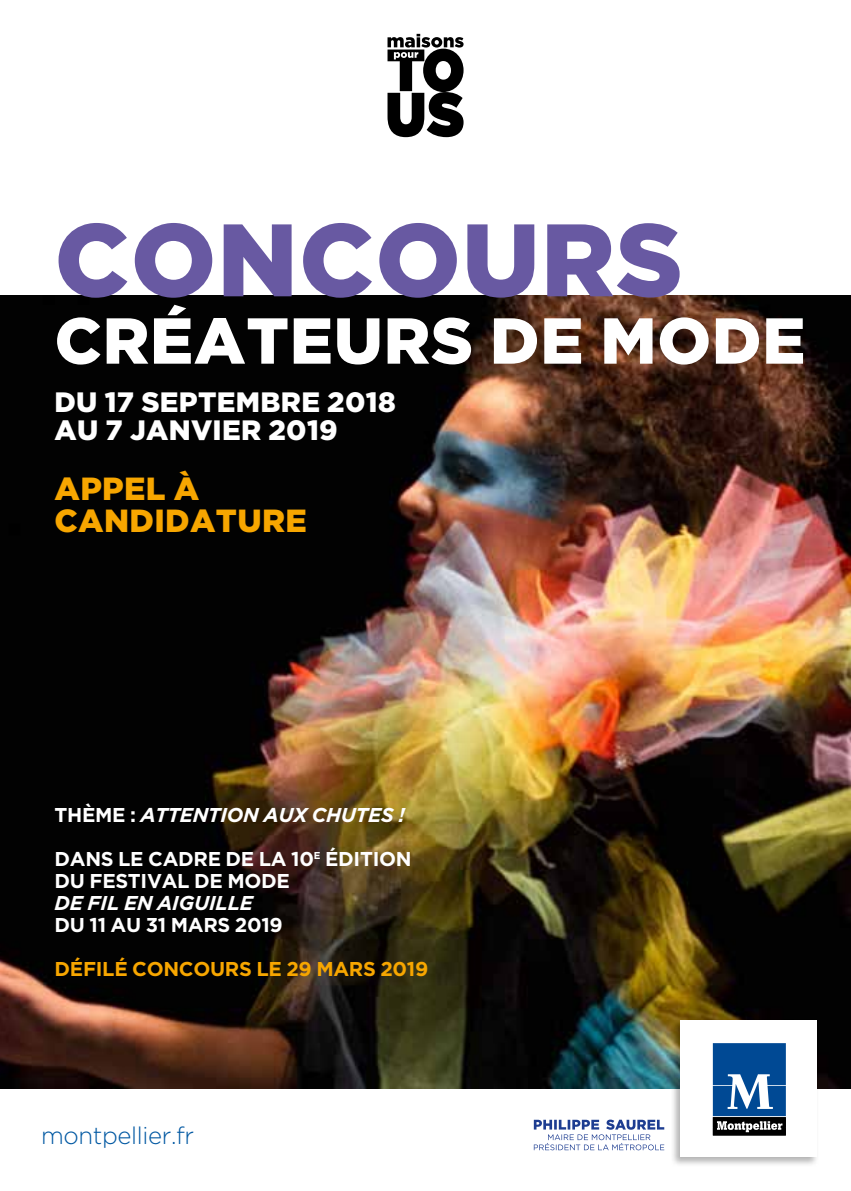
<style>
.page{position:relative;width:851px;height:1191px;background:#fff}
.page>*{position:absolute;margin:0;border:0;box-sizing:border-box;transform-origin:0 0}
.t1{font:900 102.6px "Gotham";letter-spacing:.01em;color:#6859a2}
.t2{font:900 64.8px "Gotham";letter-spacing:.01em;color:#fff}
.t3{font:900 32px/32px "Gotham";letter-spacing:.01em;color:#f7a600}
.t4{font:900 28px/28px "Gotham";letter-spacing:.01em;color:#fff}
.t5{font:300 24px "Gotham";letter-spacing:-.015em;color:#0058a2}
.t6{font:700 20px/22px "Gotham";letter-spacing:-.015em;color:#fff}
.t7{font:italic 700 20px "Gotham";letter-spacing:-.015em;color:#fff}
.t8{font:700 20px "Gotham";letter-spacing:-.015em;color:#f7a600}
.s1{font-style:normal}
</style>
<div class="page">
<img style="left:0;top:295px;width:850px;height:793px">
<svg style="left:387px;top:34px;width:76px;height:103px"></svg>
<svg style="left:533px;top:1119px;width:131px;height:31px"></svg>
<div style="left:670px;top:1018px;width:148px;height:149px;background:#000;opacity:.3"></div>
<div style="left:680px;top:1020px;width:136px;height:137px;background:#fff"></div>
<svg style="left:712px;top:1043px;width:73px;height:92px;background:#306092"></svg>
<h1 class="t1" style="left:54px;top:189px;width:629px">CONCOURS</h1>
<h2 class="t2" style="left:54px;top:296px;width:752px">CRÉATEURS DE MODE</h2>
<h3 class="t4" style="left:54px;top:387px;width:342px">DU 17 SEPTEMBRE 2018<br>AU 7 JANVIER 2019</h3>
<h3 class="t3" style="left:54px;top:472px;width:254px">APPEL À<br>CANDIDATURE</h3>
<p class="t7" style="left:54px;top:803px;width:352px"><span class="s1">THÈME :</span> ATTENTION AUX CHUTES !</p>
<p class="t6" style="left:54px;top:847px;width:358px">DANS LE CADRE DE LA 10<sup>E</sup> ÉDITION<br>DU FESTIVAL DE MODE</p>
<p class="t7" style="left:55px;top:891px;width:200px">DE FIL EN AIGUILLE</p>
<p class="t6" style="left:55px;top:913px;width:230px">DU 11 AU 31 MARS 2019</p>
<p class="t8" style="left:55px;top:957px;width:375px">DÉFILÉ CONCOURS LE 29 MARS 2019</p>
<p class="t5" style="left:41px;top:1122px;width:155px">montpellier.fr</p>
</div>
